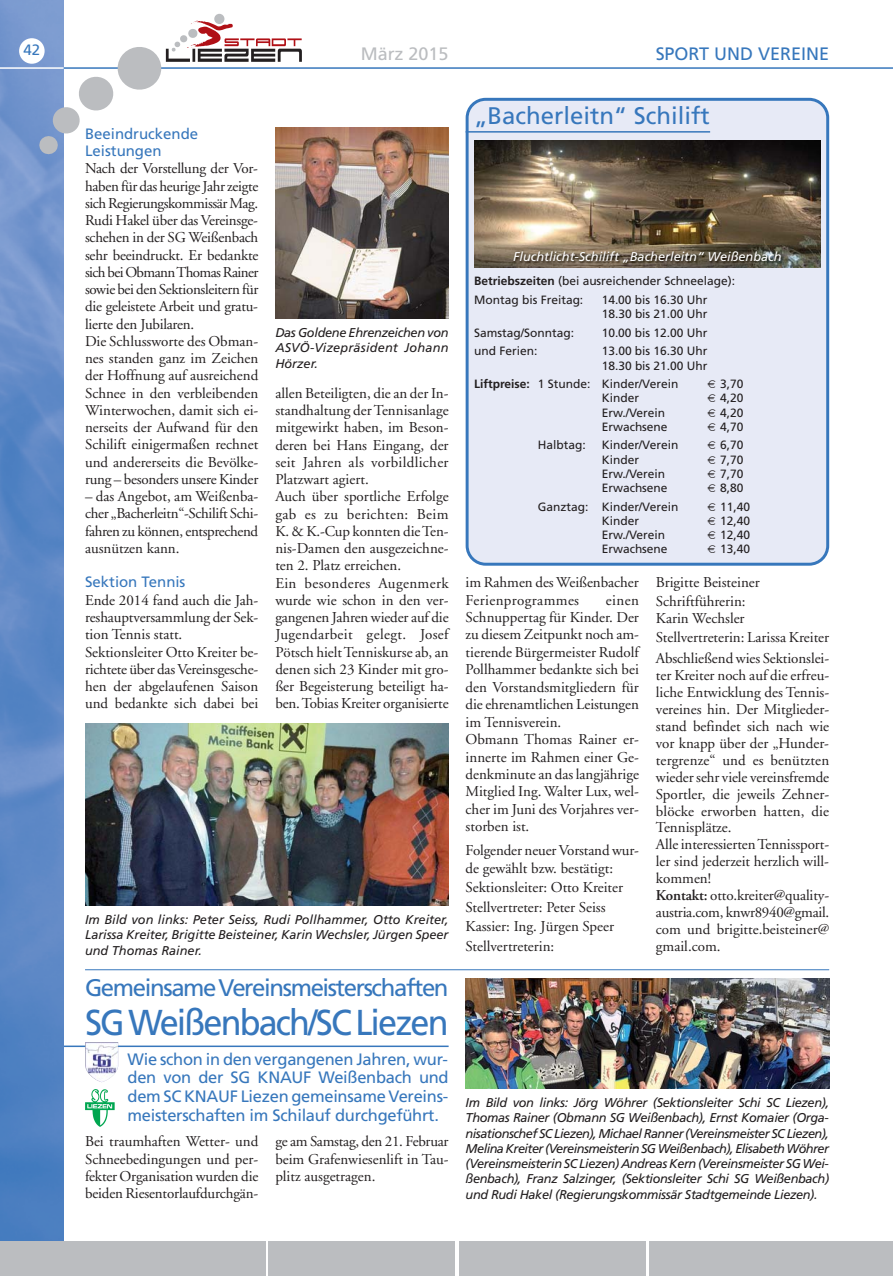
<style>
.page{position:relative;width:893px;height:1276px;background:#fff}
.page>*{position:absolute;margin:0;border:0;box-sizing:border-box;transform-origin:0 0}
.t1{font:36px "Frutiger";letter-spacing:-.055em;color:#3777bc;scale:.95 1}
.t2{font:24px "Frutiger";letter-spacing:-.06em;color:#3777bc}
.t3{font:24px "Frutiger";color:#3777bc}
.t4{font:18px "Frutiger";color:#3777bc}
.t5{font:18px "Frutiger";color:#bbbdc0}
.t6{font:16.5px/18.8px "Frutiger";letter-spacing:-.015em;color:#3777bc;text-align:justify}
.t7{font:15px/17.2px "Adobe Garamond";color:#231f20}
.t8{font:15px/17.2px "Frutiger";color:#3777bc}
.t9{font:italic 12.75px/15.3px "Frutiger";letter-spacing:-.005em;color:#231f20;text-align:justify}
.t10{font:italic 12.75px "Frutiger";color:#fff}
.t11{font:12px/14.2px "Frutiger";color:#231f20}
.s1{font-weight:700}
.s2{font-weight:600}
</style>
<div class="page">
<hr style="left:64px;top:1045px;width:385px;height:2px;background:#3777bc">
<img style="left:0;top:0;width:64px;height:1242px">
<div style="left:649px;top:1242px;width:244px;height:34px;background:#bbbdc0"></div>
<div style="left:459px;top:1242px;width:187px;height:34px;background:#bbbdc0"></div>
<div style="left:269px;top:1242px;width:186px;height:34px;background:#bbbdc0"></div>
<div style="left:0;top:1242px;width:265px;height:34px;background:#bbbdc0"></div>
<hr style="left:0;top:67px;width:64px;height:2px;background:#fff">
<hr style="left:64px;top:67px;width:829px;height:2px;background:#3777bc">
<div style="left:19px;top:38px;width:26px;height:26px;background:#fff;border-radius:50%"></div>
<svg style="left:38px;top:21px;width:264px;height:134px"></svg>
<div style="left:214px;top:14px;width:10px;height:10px;background:#bbbdc0;border-radius:50%"></div>
<img style="left:275px;top:128px;width:174px;height:191px">
<div style="left:466px;top:98px;width:363px;height:468px;background:#e7eaf6"></div>
<img style="left:474px;top:140px;width:347px;height:128px">
<img style="left:482px;top:245px;width:333px;height:32px">
<img style="left:85px;top:723px;width:364px;height:183px">
<img style="left:466px;top:978px;width:363px;height:111px">
<img style="left:85px;top:1042px;width:33px;height:38px">
<img style="left:85px;top:1089px;width:30px;height:37px">
<hr style="left:466px;top:131px;width:244px;height:2px;background:#3777bc">
<hr style="left:85px;top:969px;width:744px;height:1px;background:#3777bc">
<svg style="left:708px;top:380px;width:7px;height:8px"></svg>
<svg style="left:708px;top:394px;width:7px;height:8px"></svg>
<svg style="left:708px;top:409px;width:7px;height:7px"></svg>
<svg style="left:708px;top:423px;width:7px;height:8px"></svg>
<svg style="left:708px;top:441px;width:7px;height:8px"></svg>
<svg style="left:708px;top:456px;width:7px;height:7px"></svg>
<svg style="left:708px;top:470px;width:7px;height:8px"></svg>
<svg style="left:708px;top:484px;width:7px;height:8px"></svg>
<svg style="left:708px;top:503px;width:7px;height:7px"></svg>
<svg style="left:708px;top:517px;width:7px;height:8px"></svg>
<svg style="left:708px;top:531px;width:7px;height:8px"></svg>
<svg style="left:708px;top:545px;width:7px;height:8px"></svg>
<p class="t8" style="left:24px;top:42px;width:18px">42</p>
<p class="t5" style="left:361px;top:47px;width:89px">März 2015</p>
<p class="t4" style="left:656px;top:47px;width:175px">SPORT UND VEREINE</p>
<p class="t8" style="left:85px;top:126px;width:115px">Beeindruckende<br>Leistungen</p>
<p class="t7" style="left:85px;top:161px;width:175px">Nach der Vorstellung der Vor&shy;haben für das heurige Jahr zeigte sich Regierungskommissär Mag.<br>Rudi Hakel über das Vereinsge&shy;schehen in der SG Weißenbach sehr beeindruckt. Er bedankte sich bei Obmann Thomas Rainer sowie bei den Sektionsleitern für die geleistete Arbeit und gratu&shy;lierte den Jubilaren.<br>Die Schlussworte des Obman&shy;nes standen ganz im Zeichen der Hoffnung auf ausreichend<br>Schnee in den verbleibenden<br>Winterwochen, damit sich ei&shy;nerseits der Aufwand für den<br>Schilift einigermaßen rechnet und andererseits die Bevölke&shy;rung – besonders unsere Kinder</p>
<p class="t7" style="left:85px;top:489px;width:175px;text-align:justify">– das Angebot, am Weißenba&shy;cher „Bacherleitn“-Schilift Schi&shy;fahren zu können, entsprechend ausnützen kann.</p>
<p class="t8" style="left:85px;top:575px;width:102px">Sektion Tennis</p>
<p class="t7" style="left:85px;top:593px;width:175px">Ende 2014 fand auch die Jah&shy;reshauptversammlung der Sek&shy;tion Tennis statt.<br>Sektionsleiter Otto Kreiter be&shy;richtete über das Vereinsgesche&shy;hen der abgelaufenen Saison und bedankte sich dabei bei</p>
<p class="t9" style="left:275px;top:326px;width:175px">Das Goldene Ehrenzeichen von ASVÖ-Vizepräsident Johann Hörzer.</p>
<p class="t7" style="left:275px;top:386px;width:175px">allen Beteiligten, die an der In&shy;standhaltung der Tennisanlage mitgewirkt haben, im Beson&shy;deren bei Hans Eingang, der seit Jahren als vorbildlicher<br>Platzwart agiert.<br>Auch über sportliche Erfolge gab es zu berichten: Beim<br>K. &amp; K.-Cup konnten die Ten&shy;nis-Damen den ausgezeichne&shy;ten 2. Platz erreichen.<br>Ein besonderes Augenmerk wurde wie schon in den ver&shy;gangenen Jahren wieder auf die<br>Jugendarbeit gelegt. Josef<br>Pötsch hielt Tenniskurse ab, an denen sich 23 Kinder mit gro&shy;ßer Begeisterung beteiligt ha&shy;ben. Tobias Kreiter organisierte</p>
<p class="t9" style="left:85px;top:913px;width:365px">Im Bild von links: Peter Seiss, Rudi Pollhammer, Otto Kreiter, Larissa Kreiter, Brigitte Beisteiner, Karin Wechsler, Jürgen Speer und Thomas Rainer.</p>
<h2 class="t2" style="left:85px;top:978px;width:365px">Gemeinsame Vereinsmeisterschaften</h2>
<h1 class="t1" style="left:85px;top:1008px;width:384px">SG Weißenbach/SC Liezen</h1>
<p class="t6" style="left:128px;top:1051px;width:323px">Wie schon in den vergangenen Jahren, wur&shy;den von der SG KNAUF Weißenbach und dem SC KNAUF Liezen gemeinsame Vereins&shy;meisterschaften im Schilauf durchgeführt.</p>
<p class="t7" style="left:85px;top:1134px;width:175px;text-align:justify">Bei traumhaften Wetter- und Schneebedingungen und per&shy;fekter Organisation wurden die beiden Riesentorlaufdurchgän-</p>
<p class="t7" style="left:275px;top:1134px;width:175px;text-align:justify">ge am Samstag, den 21. Februar beim Grafenwiesenlift in Tau&shy;plitz ausgetragen.</p>
<h2 class="t3" style="left:474px;top:106px;width:237px">„Bacherleitn“ Schilift</h2>
<p class="t10" style="left:513px;top:251px;width:270px">Fluchtlicht-Schilift „Bacherleitn“ Weißenbach</p>
<p class="t11" style="left:474px;top:273px;width:262px;line-height:18.5px"><span class="s1">Betriebszeiten</span> (bei ausreichender Schneelage):<br>Montag bis Freitag:</p>
<p class="t11" style="left:602px;top:294px;width:107px">14.00 bis 16.30 Uhr<br>18.30 bis 21.00 Uhr</p>
<p class="t11" style="left:474px;top:326px;width:101px">Samstag/Sonntag:</p>
<p class="t11" style="left:602px;top:326px;width:107px">10.00 bis 12.00 Uhr</p>
<p class="t11" style="left:474px;top:345px;width:65px">und Ferien:</p>
<p class="t11" style="left:602px;top:345px;width:107px">13.00 bis 16.30 Uhr<br>18.30 bis 21.00 Uhr</p>
<p class="t11" style="left:474px;top:378px;width:206px"><span class="s1">Liftpreise:</span> 1 Stunde: Kinder/Verein</p>
<p class="t11" style="left:720px;top:378px;width:25px">3,70</p>
<p class="t11" style="left:602px;top:392px;width:39px">Kinder</p>
<p class="t11" style="left:720px;top:392px;width:25px">4,20</p>
<p class="t11" style="left:602px;top:406px;width:65px">Erw./Verein</p>
<p class="t11" style="left:720px;top:406px;width:25px">4,20</p>
<p class="t11" style="left:602px;top:420px;width:67px">Erwachsene</p>
<p class="t11" style="left:720px;top:420px;width:25px">4,70</p>
<p class="t11" style="left:538px;top:439px;width:49px">Halbtag:</p>
<p class="t11" style="left:602px;top:439px;width:78px">Kinder/Verein</p>
<p class="t11" style="left:720px;top:439px;width:25px">6,70</p>
<p class="t11" style="left:602px;top:453px;width:39px">Kinder</p>
<p class="t11" style="left:720px;top:453px;width:25px">7,70</p>
<p class="t11" style="left:602px;top:467px;width:65px">Erw./Verein</p>
<p class="t11" style="left:720px;top:467px;width:25px">7,70</p>
<p class="t11" style="left:602px;top:482px;width:67px">Erwachsene</p>
<p class="t11" style="left:720px;top:482px;width:25px">8,80</p>
<p class="t11" style="left:538px;top:500px;width:142px">Ganztag: Kinder/Verein</p>
<p class="t11" style="left:720px;top:500px;width:31px">11,40</p>
<p class="t11" style="left:602px;top:514px;width:39px">Kinder</p>
<p class="t11" style="left:720px;top:514px;width:31px">12,40</p>
<p class="t11" style="left:602px;top:529px;width:65px">Erw./Verein</p>
<p class="t11" style="left:720px;top:529px;width:31px">12,40</p>
<p class="t11" style="left:602px;top:543px;width:67px">Erwachsene</p>
<p class="t11" style="left:720px;top:543px;width:31px">13,40</p>
<p class="t7" style="left:466px;top:575px;width:175px">im Rahmen des Weißenbacher<br>Ferienprogrammes</p>
<p class="t7" style="left:466px;top:592px;width:175px;text-indent:140px">einen<br>Schnuppertag für Kinder. Der zu diesem Zeitpunkt noch am&shy;tierende Bürgermeister Rudolf<br>Pollhammer bedankte sich bei den Vorstandsmitgliedern für die ehrenamtlichen Leistungen im Tennisverein.<br>Obmann Thomas Rainer er&shy;innerte im Rahmen einer Ge&shy;denkminute an das langjährige<br>Mitglied Ing. Walter Lux, wel&shy;cher im Juni des Vorjahres ver&shy;storben ist.</p>
<p class="t7" style="left:466px;top:843px;width:175px">Folgender neuer Vorstand wur&shy;de gewählt bzw. bestätigt:</p>
<p class="t7" style="left:466px;top:879px;width:159px;line-height:19.5px">Sektionsleiter: Otto Kreiter<br>Stellvertreter: Peter Seiss<br>Kassier: Ing. Jürgen Speer<br>Stellvertreterin:</p>
<p class="t7" style="left:656px;top:574px;width:105px;line-height:19px">Brigitte Beisteiner<br>Schriftführerin:</p>
<p class="t7" style="left:656px;top:610px;width:175px;line-height:19px">Karin Wechsler<br>Stellvertreterin: Larissa Kreiter</p>
<p class="t7" style="left:656px;top:651px;width:175px">Abschließend wies Sektionslei&shy;ter Kreiter noch auf die erfreu&shy;liche Entwicklung des Tennis&shy;vereines hin. Der Mitglieder&shy;stand befindet sich nach wie vor knapp über der „Hunder&shy;tergrenze“ und es benützten wieder sehr viele vereinsfremde<br>Sportler, die jeweils Zehner&shy;blöcke erworben hatten, die<br>Tennisplätze.<br>Alle interessierten Tennissport&shy;ler sind jederzeit herzlich will&shy;kommen!<br><span class="s2">Kontakt:</span> otto.kreiter@quality&shy;austria.com, knwr8940@gmail. com und brigitte.beisteiner@ gmail.com.</p>
<p class="t9" style="left:466px;top:1095px;width:365px">Im Bild von links: Jörg Wöhrer (Sektionsleiter Schi SC Liezen), Thomas Rainer (Obmann SG Weißenbach), Ernst Komaier (Orga&shy;nisationschef SC Liezen), Michael Ranner (Vereinsmeister SC Liezen), Melina Kreiter (Vereinsmeisterin SG Weißenbach), Elisabeth Wöhrer (Vereinsmeisterin SC Liezen) Andreas Kern (Vereinsmeister SG Wei&shy;ßenbach), Franz Salzinger, (Sektionsleiter Schi SG Weißenbach) und Rudi Hakel (Regierungskommissär Stadtgemeinde Liezen).</p>
</div>
